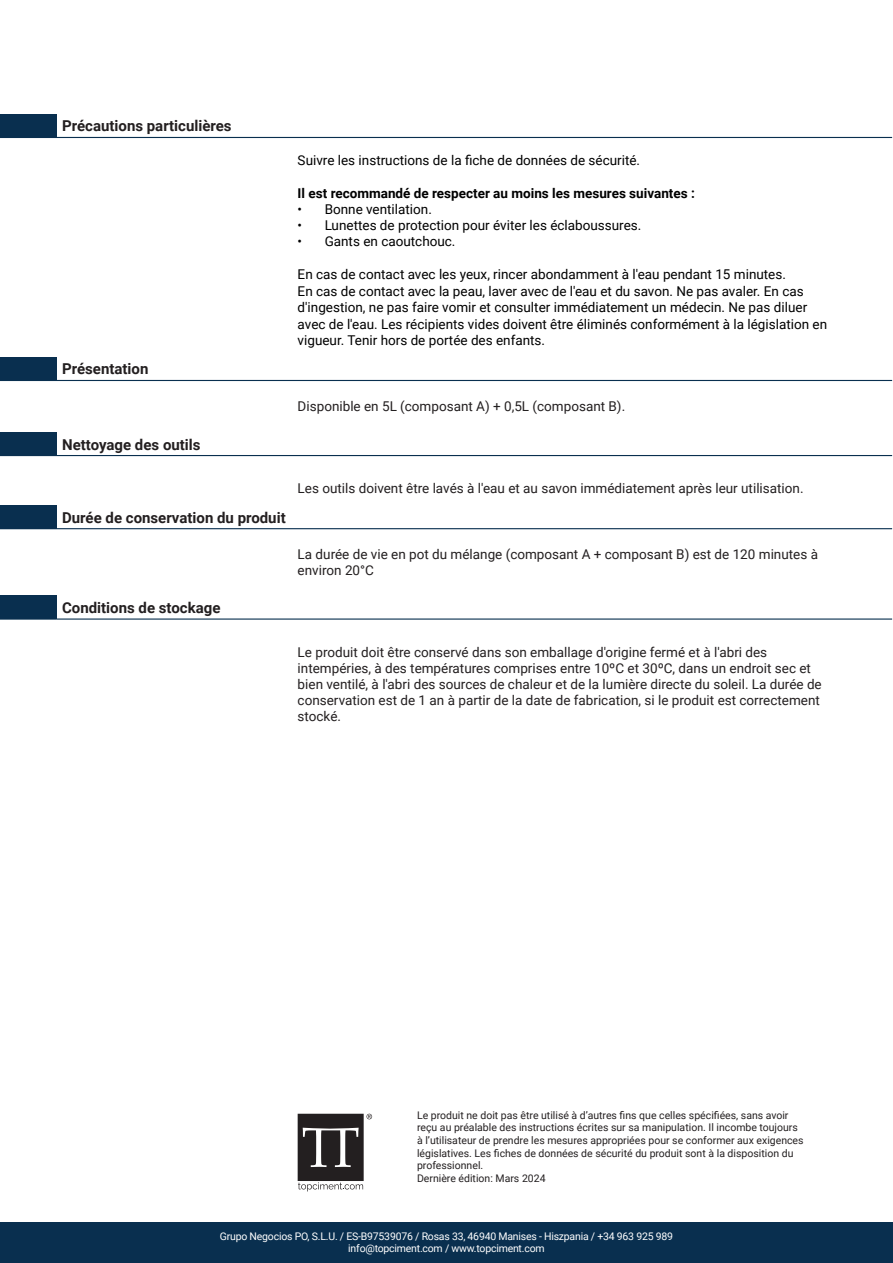
<style>
.page{position:relative;width:893px;height:1263px;background:#fff}
.page>*{position:absolute;margin:0;border:0;box-sizing:border-box;transform-origin:0 0}
.t1{font:700 15px "Roboto";color:#231f20}
.TEXTO_GROSO{font:13.5px/16.2px "Roboto";color:#231f20}
.CAJAS_TITULARES{font:13.5px/16.5px "Roboto";color:#000}
.CAJAS_TITULARES-2{font:13.5px "Roboto";color:#231f20}
.TEXTO_GROSO-2{font:700 13.5px "Roboto";color:#000}
.TEXTO_GROSO-3{font:13.5px "Roboto";color:#000}
.t2{font:10.5px "Roboto";color:#231f20}
.t3{font:10.5px/12px "Roboto";letter-spacing:-.02em;color:#fff;text-align:center}
</style>
<div class="page">
<div style="left:0;top:1222px;width:893px;height:41px;background:#092f4f"></div>
<div style="left:0;top:114px;width:56px;height:23px;background:#092f4f"></div>
<hr style="left:0;top:137px;width:56px;height:1px;background:#092f4f">
<hr style="left:56px;top:137px;width:836px;height:1px;background:#092f4f">
<div style="left:0;top:357px;width:56px;height:23px;background:#092f4f"></div>
<hr style="left:0;top:380px;width:56px;height:1px;background:#092f4f">
<hr style="left:56px;top:380px;width:836px;height:1px;background:#092f4f">
<div style="left:0;top:432px;width:56px;height:23px;background:#092f4f"></div>
<hr style="left:0;top:455px;width:56px;height:1px;background:#092f4f">
<hr style="left:56px;top:455px;width:836px;height:1px;background:#092f4f">
<div style="left:0;top:505px;width:56px;height:24px;background:#092f4f"></div>
<hr style="left:56px;top:528px;width:836px;height:1px;background:#092f4f">
<div style="left:0;top:596px;width:56px;height:23px;background:#092f4f"></div>
<hr style="left:0;top:618px;width:56px;height:2px;background:#092f4f">
<hr style="left:56px;top:618px;width:836px;height:2px;background:#092f4f">
<svg style="left:298px;top:1114px;width:74px;height:77px"></svg>
<h3 class="t1" style="left:62px;top:116px;width:171px">Précautions particulières</h3>
<h3 class="t1" style="left:62px;top:359px;width:88px">Présentation</h3>
<h3 class="t1" style="left:62px;top:434px;width:140px">Nettoyage des outils</h3>
<h3 class="t1" style="left:62px;top:507px;width:225px">Durée de conservation du produit</h3>
<h3 class="t1" style="left:62px;top:597px;width:160px">Conditions de stockage</h3>
<p class="TEXTO_GROSO-3" style="left:298px;top:151px;width:344px">Suivre les instructions de la fiche de données de sécurité.</p>
<p class="TEXTO_GROSO-2" style="left:298px;top:183px;width:399px">Il est recommandé de respecter au moins les mesures suivantes :</p>
<p class="CAJAS_TITULARES" style="left:298px;top:200px;width:136px">• Bonne ventilation.</p>
<p class="CAJAS_TITULARES" style="left:298px;top:217px;width:345px">• Lunettes de protection pour éviter les éclaboussures.</p>
<p class="CAJAS_TITULARES" style="left:298px;top:233px;width:159px">• Gants en caoutchouc.</p>
<p class="CAJAS_TITULARES" style="left:298px;top:265px;width:531px">En cas de contact avec les yeux, rincer abondamment à l'eau pendant 15 minutes.<br>En cas de contact avec la peau, laver avec de l'eau et du savon. Ne pas avaler. En cas d'ingestion, ne pas faire vomir et consulter immédiatement un médecin. Ne pas diluer avec de l'eau. Les récipients vides doivent être éliminés conformément à la législation en vigueur. Tenir hors de portée des enfants.</p>
<p class="TEXTO_GROSO" style="left:298px;top:398px;width:329px">Disponible en 5L (composant A) + 0,5L (composant B).</p>
<p class="CAJAS_TITULARES-2" style="left:298px;top:479px;width:507px">Les outils doivent être lavés à l'eau et au savon immédiatement après leur utilisation.</p>
<p class="TEXTO_GROSO" style="left:298px;top:545px;width:522px">La durée de vie en pot du mélange (composant A + composant B) est de 120 minutes à environ 20°C</p>
<p class="TEXTO_GROSO" style="left:298px;top:643px;width:526px">Le produit doit être conservé dans son emballage d'origine fermé et à l'abri des intempéries, à des températures comprises entre 10ºC et 30ºC, dans un endroit sec et bien ventilé, à l'abri des sources de chaleur et de la lumière directe du soleil. La durée de conservation est de 1 an à partir de la date de fabrication, si le produit est correctement stocké.</p>
<p class="t2" style="left:417px;top:1108px;width:373px">Le produit ne doit pas être utilisé à d’autres fins que celles spécifiées, sans avoir</p>
<p class="t2" style="left:417px;top:1120px;width:382px">reçu au préalable des instructions écrites sur sa manipulation. Il incombe toujours</p>
<p class="t2" style="left:417px;top:1133px;width:388px">à l’utilisateur de prendre les mesures appropriées pour se conformer aux exigences</p>
<p class="t2" style="left:417px;top:1145px;width:378px">législatives. Les fiches de données de sécurité du produit sont à la disposition du</p>
<p class="t2" style="left:417px;top:1158px;width:68px">professionnel.</p>
<p class="t2" style="left:417px;top:1171px;width:130px">Dernière édition: Mars 2024</p>
<p class="t3" style="left:220px;top:1230px;width:455px">Grupo Negocios PO, S.L.U. / ES-B97539076 / Rosas 33, 46940 Manises - Hiszpania / +34 963 925 989 info@topciment.com / www.topciment.com</p>
</div>
